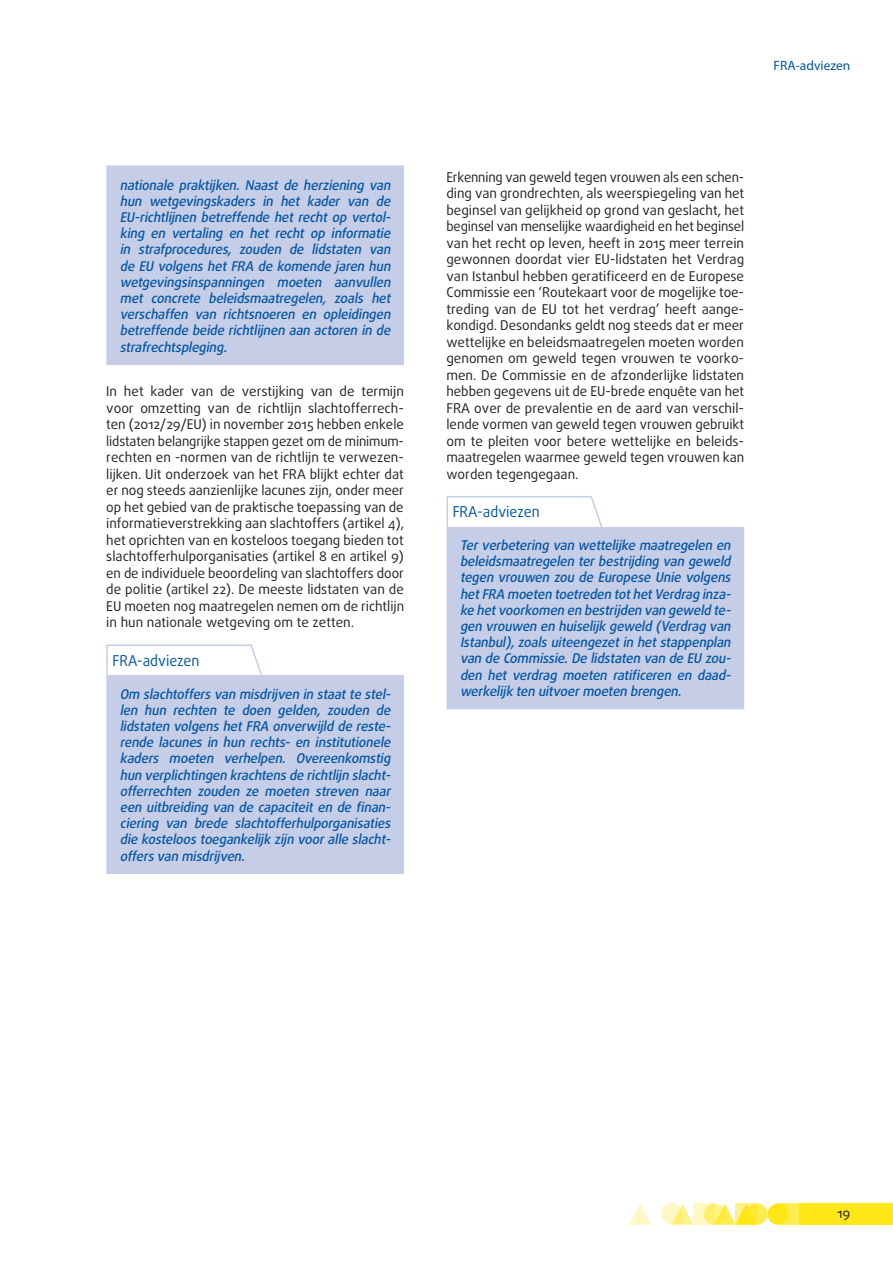
<style>
.page{position:relative;width:893px;height:1263px;background:#fff}
.page>*{position:absolute;margin:0;border:0;box-sizing:border-box;transform-origin:0 0}
.opinion_header{font:15px "Daxline Pro";color:#0155a5;scale:.95 1}
.body_text{font:13.5px/16.5px "Daxline Pro";color:#231f20;text-align:justify}
.opinion_text{font:italic 500 13.5px/16.2px "Daxline Pro";letter-spacing:-.01em;color:#0155a5;text-align:justify}
.t1{font:13.5px "Myriad Pro";color:#0155a5}
</style>
<div class="page">
<div style="left:746px;top:1203px;width:21px;height:22px;background:#ffec50;border-radius:50%"></div>
<div style="left:778px;top:1203px;width:21px;height:22px;background:#ffec50"></div>
<div style="left:799px;top:1203px;width:94px;height:22px;background:#ffe616"></div>
<svg style="left:675px;top:1203px;width:18px;height:22px"></svg>
<svg style="left:629px;top:1204px;width:22px;height:21px"></svg>
<div style="left:767px;top:1203px;width:22px;height:22px;background:#ffe616;border-radius:50%"></div>
<svg style="left:718px;top:1203px;width:18px;height:22px"></svg>
<svg style="left:704px;top:1203px;width:21px;height:22px"></svg>
<svg style="left:661px;top:1203px;width:21px;height:22px"></svg>
<svg style="left:736px;top:1203px;width:21px;height:22px"></svg>
<svg style="left:693px;top:1203px;width:21px;height:22px"></svg>
<div style="left:107px;top:166px;width:296px;height:198px;background:#c6cde7"></div>
<hr style="left:402px;top:167px;width:2px;height:197px;background:#c6cde7">
<hr style="left:106px;top:165px;width:146px;height:2px;background:#c6cde7">
<hr style="left:106px;top:167px;width:2px;height:197px;background:#c6cde7">
<hr style="left:252px;top:165px;width:152px;height:2px;background:#c6cde7">
<hr style="left:106px;top:364px;width:146px;height:1px;background:#c6cde7">
<hr style="left:252px;top:364px;width:152px;height:1px;background:#c6cde7">
<div style="left:107px;top:675px;width:296px;height:198px;background:#c6cde7"></div>
<hr style="left:402px;top:675px;width:2px;height:197px;background:#c6cde7">
<hr style="left:106px;top:675px;width:2px;height:197px;background:#c6cde7">
<hr style="left:106px;top:872px;width:146px;height:2px;background:#c6cde7">
<hr style="left:252px;top:872px;width:152px;height:2px;background:#c6cde7">
<hr style="left:106px;top:644px;width:146px;height:2px;background:#c6cde7">
<hr style="left:106px;top:646px;width:2px;height:29px;background:#c6cde7">
<div style="left:447px;top:527px;width:296px;height:182px;background:#c6cde7"></div>
<hr style="left:743px;top:527px;width:1px;height:181px;background:#c6cde7">
<hr style="left:446px;top:527px;width:2px;height:181px;background:#c6cde7">
<hr style="left:446px;top:708px;width:146px;height:1px;background:#c6cde7">
<hr style="left:592px;top:708px;width:152px;height:1px;background:#c6cde7">
<hr style="left:446px;top:496px;width:146px;height:1px;background:#c6cde7">
<hr style="left:446px;top:497px;width:2px;height:30px;background:#c6cde7">
<svg style="left:249px;top:644px;width:13px;height:31px"></svg>
<svg style="left:589px;top:497px;width:14px;height:30px"></svg>
<p class="opinion_text" style="left:120px;top:177px;width:275px">nationale praktijken. Naast de herziening van hun wetgevingskaders in het kader van de EU-richtlijnen betreffende het recht op vertol&shy;king en vertaling en het recht op informatie in strafprocedures, zouden de lidstaten van de EU volgens het FRA de komende jaren hun wetgevingsinspanningen moeten aanvullen met concrete beleidsmaatregelen, zoals het verschaffen van richtsnoeren en opleidingen betreffende beide richtlijnen aan actoren in de strafrechtspleging.</p>
<p class="body_text" style="left:106px;top:383px;width:299px">In het kader van de verstijking van de termijn voor omzetting van de richtlijn slachtofferrech&shy;ten (2012/29/EU) in november 2015 hebben enkele lidstaten belangrijke stappen gezet om de minimum&shy;rechten en -normen van de richtlijn te verwezen&shy;lijken. Uit onderzoek van het FRA blijkt echter dat er nog steeds aanzienlijke lacunes zijn, onder meer op het gebied van de praktische toepassing van de informatieverstrekking aan slachtoffers (artikel 4), het oprichten van en kosteloos toegang bieden tot slachtofferhulporganisaties (artikel 8 en artikel 9) en de individuele beoordeling van slachtoffers door de politie (artikel 22). De meeste lidstaten van de EU moeten nog maatregelen nemen om de richtlijn in hun nationale wetgeving om te zetten.</p>
<p class="opinion_header" style="left:112px;top:650px;width:93px">FRA-adviezen</p>
<p class="opinion_text" style="left:120px;top:686px;width:275px">Om slachtoffersvan misdrijven in staatte stel&shy;len hun rechten te doen gelden, zouden de lidstaten volgens het FRA onverwijld de reste&shy;rende lacunes in hun rechts- en institutionele kaders moeten verhelpen. Overeenkomstig hun verplichtingen krachtensde richtlijn slacht&shy;offerrechten zouden ze moeten streven naar een uitbreiding van de capaciteit en de finan&shy;ciering van brede slachtofferhulporganisaties die kosteloostoegankelijk zijn vooralle slacht&shy;offersvan misdrijven.</p>
<p class="t1" style="left:774px;top:57px;width:78px">FRA-adviezen</p>
<p class="body_text" style="left:446px;top:169px;width:299px">Erkenning van geweld tegen vrouwen als een schen&shy;ding van grondrechten, als weerspiegeling van het beginsel van gelijkheid op grond van geslacht, het beginsel van menselijke waardigheid en het beginsel van het recht op leven, heeft in 2015 meer terrein gewonnen doordat vier EU-lidstaten het Verdrag van Istanbul hebben geratificeerd en de Europese Commissie een ‘Routekaart voor de mogelijke toe&shy;treding van de EU tot het verdrag’ heeft aange&shy;kondigd. Desondanks geldt nog steeds dat er meer wettelijke en beleidsmaatregelen moeten worden genomen om geweld tegen vrouwen te voorko&shy;men. De Commissie en de afzonderlijke lidstaten hebben gegevens uit de EU-brede enquête van het FRA over de prevalentie en de aard van verschil&shy;lende vormen van geweld tegen vrouwen gebruikt om te pleiten voor betere wettelijke en beleids&shy;maatregelen waarmee geweld tegen vrouwen kan worden tegengegaan.</p>
<p class="opinion_header" style="left:453px;top:502px;width:93px">FRA-adviezen</p>
<p class="opinion_text" style="left:460px;top:537px;width:275px">Terverbetering van wettelijke maatregelen en beleidsmaatregelen terbestrijding van geweld tegen vrouwen zou de Europese Unie volgens hetFRA moeten toetreden tothetVerdrag inza&shy;ke hetvoorkomen en bestrijden van geweld te&shy;gen vrouwen en huiselijk geweld (Verdrag van Istanbul),zoalsuiteengezetin hetstappenplan van de Commissie.De lidstaten van de EU zou&shy;den het verdrag moeten ratificeren en daad&shy;werkelijk ten uitvoermoeten brengen.</p>
<p class="body_text" style="left:837px;top:1205px;width:15px">19</p>
</div>
